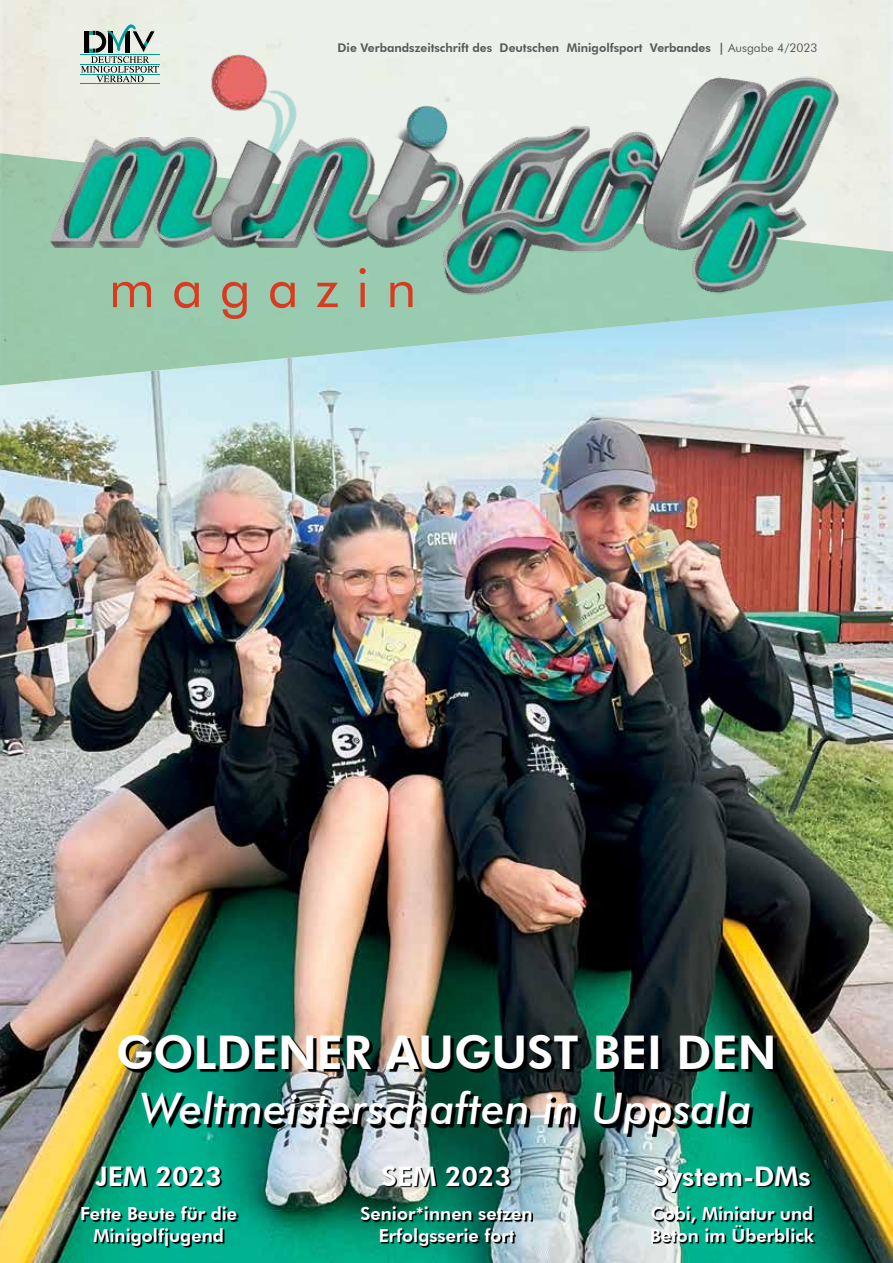
<style>
.page{position:relative;width:893px;height:1263px;background:#fff}
.page>*{position:absolute;margin:0;border:0;box-sizing:border-box;transform-origin:0 0}
.t1{font:54.45px "Futura BT";letter-spacing:.31em;color:#d93b20}
.t2{font:800 46.5px "Futura BT";color:#fff}
.t3{font:italic 500 43.5px "Futura BT";color:#fff}
.t4{font:800 27px "Futura BT";color:#fff}
.t5{font:800 18px/21.6px "Futura BT";color:#fff;text-align:center}
.t6{font:800 12px "Futura BT";color:#58595b}
.s1{font-weight:400}
</style>
<div class="page">
<img style="left:0;top:387px;width:893px;height:876px">
<svg style="left:653px;top:1168px;width:163px;height:76px"></svg>
<svg style="left:83px;top:1168px;width:155px;height:79px"></svg>
<img style="left:363px;top:1168px;width:170px;height:79px">
<div style="left:80px;top:23px;width:81px;height:62px;background:#ebeee4"></div>
<svg style="left:84px;top:24px;width:71px;height:29px"></svg>
<svg style="left:0;top:152px;width:893px;height:235px"></svg>
<img style="left:27px;top:54px;width:854px;height:275px">
<img style="left:122px;top:1038px;width:654px;height:99px">
<p class="t6" style="left:338px;top:41px;width:482px">Die Verbandszeitschrift des Deutschen Minigolfsport Verbandes | <span class="s1">Ausgabe 4/2023</span></p>
<h1 class="t1" style="left:109px;top:255px;width:309px">magazin</h1>
<h2 class="t2" style="left:116px;top:1024px;width:662px">GOLDENER AUGUST BEI DEN</h2>
<h3 class="t3" style="left:141px;top:1082px;width:612px">Weltmeisterschaften in Uppsala</h3>
<h3 class="t4" style="left:96px;top:1160px;width:127px">JEM 2023</h3>
<p class="t5" style="left:80px;top:1203px;width:159px">Fette Beute für die<br>Minigolfjugend</p>
<h3 class="t4" style="left:382px;top:1160px;width:131px">SEM 2023</h3>
<p class="t5" style="left:360px;top:1203px;width:174px">Senior*innen setzen<br>Erfolgsserie fort</p>
<h3 class="t4" style="left:653px;top:1160px;width:159px">System-DMs</h3>
<p class="t5" style="left:650px;top:1203px;width:165px;text-align:left">Cobi, Miniatur und<br>Beton im Überblick</p>
</div>
